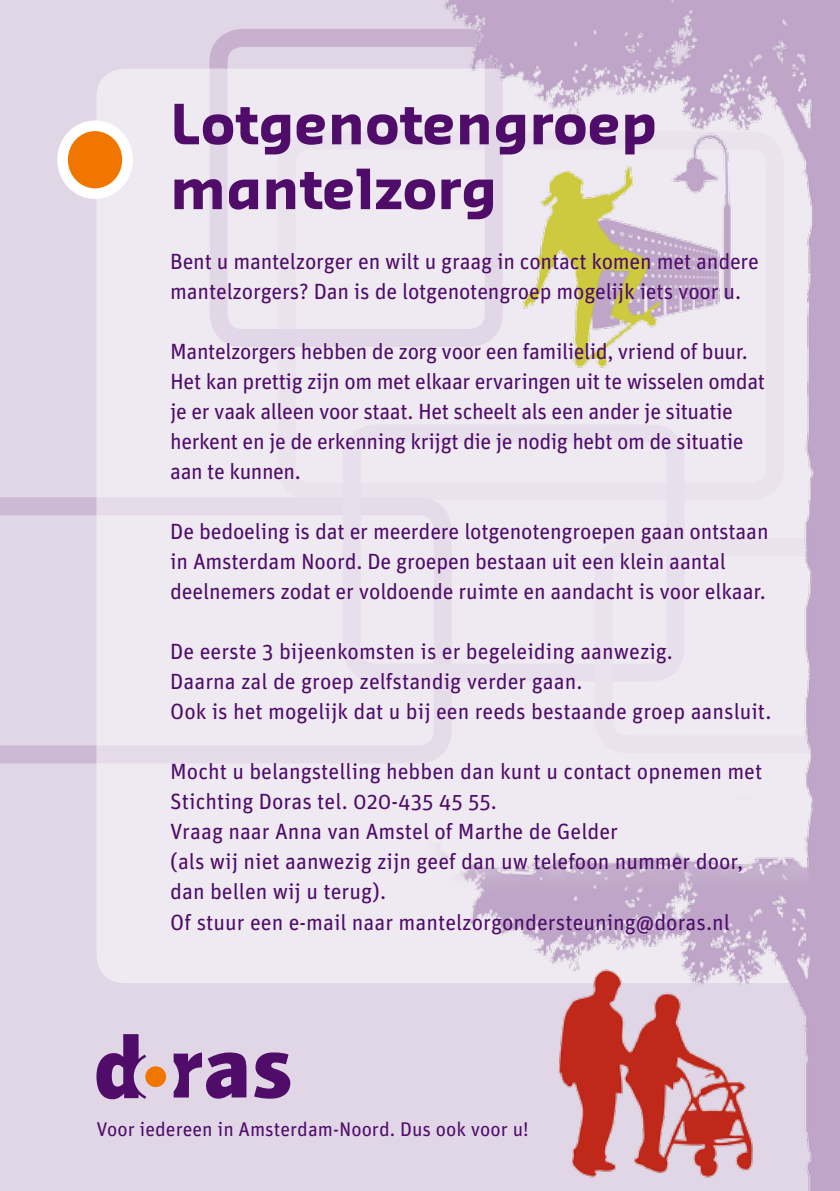
<style>
.page{position:relative;width:840px;height:1191px;background:#fff}
.page>*{position:absolute;margin:0;border:0;box-sizing:border-box;transform-origin:0 0}
.t1{font:700 54px/64.8px "Sansa";color:#4f0d69}
.t2{font:22px/30px "Unit OT";letter-spacing:-.01em;color:#4f0d69}
.t3{font:19.8px "Unit OT";color:#4f0d69}
</style>
<div class="page">
<div style="left:0;top:0;width:839px;height:1191px;background:#e1d6e6"></div>
<div style="left:209px;top:29px;width:293px;height:318px;border:18px solid #c7b1cf;border-radius:24px"></div>
<svg style="left:0;top:497px;width:96px;height:267px"></svg>
<svg style="left:96px;top:69px;width:246px;height:914px;fill:#efeaf2"></svg>
<svg style="left:62px;top:126px;width:65px;height:68px;fill:#f07600"></svg>
<div style="left:57px;top:120px;width:76px;height:79px;border:11px solid #fff;border-radius:50%"></div>
<div style="left:145px;top:1066px;width:21px;height:21px;background:#f07600;border-radius:50%"></div>
<svg style="left:254px;top:1052px;width:36px;height:46px"></svg>
<svg style="left:173px;top:1052px;width:73px;height:46px"></svg>
<svg style="left:96px;top:1034px;width:50px;height:65px"></svg>
<img style="left:342px;top:0;width:497px;height:1191px">
<h1 class="t1" style="left:170px;top:89px;width:488px">Lotgenotengroep mantelzorg</h1>
<p class="t2" style="left:170px;top:247px;width:590px">Bent u mantelzorger en wilt u graag in contact komen met andere mantelzorgers? Dan is de lotgenotengroep mogelijk iets voor u.</p>
<p class="t2" style="left:170px;top:337px;width:596px">Mantelzorgers hebben de zorg voor een familielid, vriend of buur.<br>Het kan prettig zijn om met elkaar ervaringen uit te wisselen omdat je er vaak alleen voor staat. Het scheelt als een ander je situatie herkent en je de erkenning krijgt die je nodig hebt om de situatie aan te kunnen.</p>
<p class="t2" style="left:170px;top:517px;width:599px">De bedoeling is dat er meerdere lotgenotengroepen gaan ontstaan in Amsterdam Noord. De groepen bestaan uit een klein aantal deelnemers zodat er voldoende ruimte en aandacht is voor elkaar.</p>
<p class="t2" style="left:170px;top:637px;width:602px">De eerste 3 bijeenkomsten is er begeleiding aanwezig.<br>Daarna zal de groep zelfstandig verder gaan.<br>Ook is het mogelijk dat u bij een reeds bestaande groep aansluit.</p>
<p class="t2" style="left:170px;top:757px;width:593px">Mocht u belangstelling hebben dan kunt u contact opnemen met Stichting Doras tel. 020-435 45 55.<br>Vraag naar Anna van Amstel of Marthe de Gelder<br>(als wij niet aanwezig zijn geef dan uw telefoon nummer door, dan bellen wij u terug).<br>Of stuur een e-mail naar mantelzorgondersteuning@doras.nl</p>
<p class="t3" style="left:96px;top:1117px;width:433px">Voor iedereen in Amsterdam-Noord. Dus ook voor u!</p>
</div>
